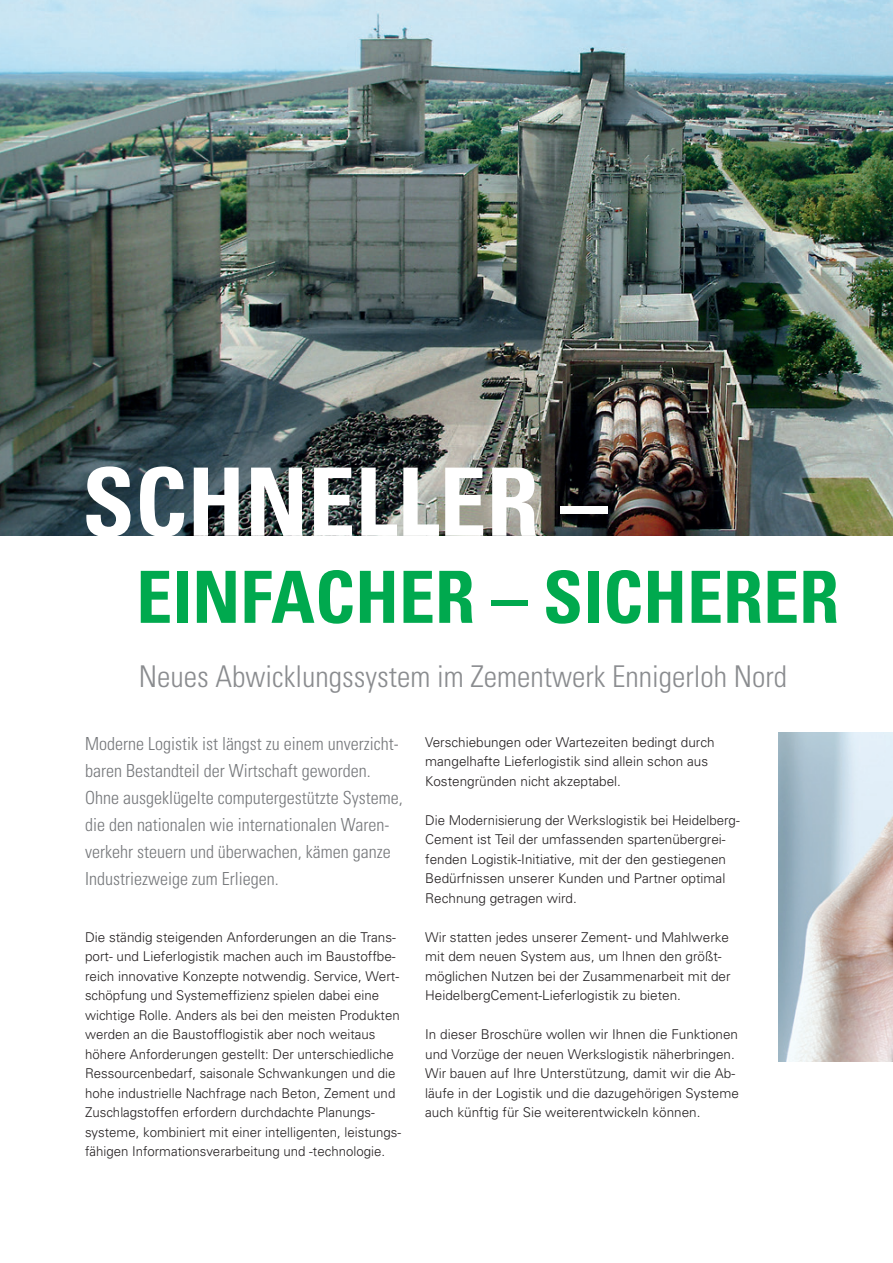
<style>
.page{position:relative;width:893px;height:1263px;background:#fff}
.page>*{position:absolute;margin:0;border:0;box-sizing:border-box;transform-origin:0 0}
.t1{font:700 condensed 94.5px "Univers";color:#fff}
.t2{font:700 condensed 72px "Univers";color:#00a94e}
.t3{font:300 condensed 30px "Univers";color:#8a8c8f}
.t4{font:300 condensed 18px/27px "Univers";color:#76787b}
.t5{font:300 13.5px/19.5px "Univers";color:#231f20}
</style>
<div class="page">
<img style="left:0;top:0;width:893px;height:536px">
<img style="left:778px;top:733px;width:115px;height:328px">
<h1 class="t1" style="left:82px;top:444px;width:527px">SCHNELLER –</h1>
<h2 class="t2" style="left:136px;top:553px;width:704px">EINFACHER – SICHERER</h2>
<h3 class="t3" style="left:139px;top:658px;width:650px">Neues Abwicklungssystem im Zementwerk Ennigerloh Nord</h3>
<p class="t4" style="left:85px;top:730px;width:319px">Moderne Logistik ist längst zu einem unverzicht&shy;baren Bestandteil der Wirtschaft geworden.<br>Ohne ausgeklügelte computergestützte Systeme, die den nationalen wie internationalen Waren&shy;verkehr steuern und überwachen, kämen ganze Industriezweige zum Erliegen.</p>
<p class="t5" style="left:85px;top:927px;width:318px">Die ständig steigenden Anforderungen an die Trans&shy;port- und Lieferlogistik machen auch im Baustoffbe&shy;reich innovative Konzepte notwendig. Service, Wert&shy;schöpfung und Systemeffizienz spielen dabei eine wichtige Rolle. Anders als bei den meisten Produkten werden an die Baustofflogistik aber noch weitaus höhere Anforderungen gestellt: Der unterschiedliche Ressourcenbedarf, saisonale Schwankungen und die hohe industrielle Nachfrage nach Beton, Zement und Zuschlagstoffen erfordern durchdachte Planungs&shy;systeme, kombiniert mit einer intelligenten, leistungs&shy;fähigen Informationsverarbeitung und -technologie.</p>
<p class="t5" style="left:425px;top:732px;width:291px">Verschiebungen oder Wartezeiten bedingt durch mangelhafte Lieferlogistik sind allein schon aus<br>Kostengründen nicht akzeptabel.</p>
<p class="t5" style="left:425px;top:810px;width:316px">Die Modernisierung der Werkslogistik bei Heidelberg-Cement ist Teil der umfassenden spartenübergrei&shy;fenden Logistik-Initiative, mit der den gestiegenen Bedürfnissen unserer Kunden und Partner optimal Rechnung getragen wird.</p>
<p class="t5" style="left:425px;top:927px;width:307px">Wir statten jedes unserer Zement- und Mahlwerke mit dem neuen System aus, um Ihnen den größt&shy;möglichen Nutzen bei der Zusammenarbeit mit der HeidelbergCement-Lieferlogistik zu bieten.</p>
<p class="t5" style="left:425px;top:1024px;width:315px">In dieser Broschüre wollen wir Ihnen die Funktionen und Vorzüge der neuen Werkslogistik näherbringen.<br>Wir bauen auf Ihre Unterstützung, damit wir die Ab&shy;läufe in der Logistik und die dazugehörigen Systeme auch künftig für Sie weiterentwickeln können.</p>
</div>
